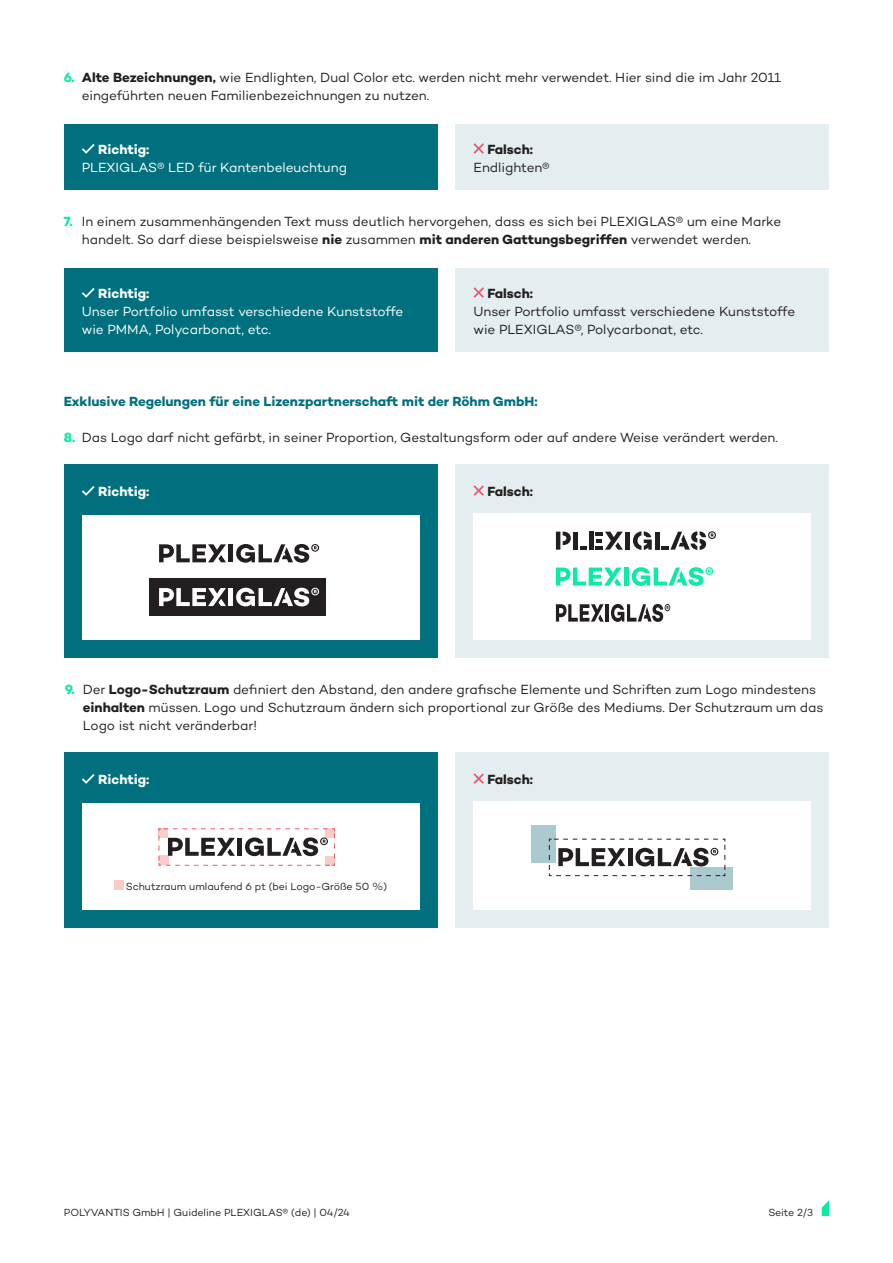
<style>
.page{position:relative;width:893px;height:1263px;background:#fff}
.page>*{position:absolute;margin:0;border:0;box-sizing:border-box;transform-origin:0 0}
.t1{font:13.5px/18px "Campton";letter-spacing:-.005em;color:#231f20}
.t2{font:13.5px/18px "Campton";letter-spacing:-.005em;color:#fff}
.t3{font:700 13.5px "Campton";color:#01707e}
.t4{font:700 13.5px "Campton";color:#fff}
.t5{font:700 13.5px "Campton";letter-spacing:-.005em;color:#231f20}
.t6{font:10.5px "Campton";color:#231f20}
.s1{font-weight:700;color:#0aeba5}
.s2{font-weight:700}
</style>
<div class="page">
<svg style="left:822px;top:1200px;width:7px;height:16px"></svg>
<div style="left:455px;top:464px;width:374px;height:194px;background:#e4edef"></div>
<svg style="left:473px;top:485px;width:11px;height:11px"></svg>
<div style="left:473px;top:513px;width:338px;height:127px;background:#fff"></div>
<div style="left:64px;top:464px;width:373px;height:194px;background:#01707e"></div>
<svg style="left:82px;top:486px;width:13px;height:10px"></svg>
<div style="left:82px;top:515px;width:337px;height:125px;background:#fff"></div>
<div style="left:64px;top:124px;width:373px;height:66px;background:#01707e"></div>
<svg style="left:82px;top:144px;width:13px;height:10px"></svg>
<div style="left:455px;top:124px;width:374px;height:66px;background:#e4edef"></div>
<svg style="left:473px;top:143px;width:11px;height:11px"></svg>
<div style="left:64px;top:268px;width:373px;height:84px;background:#01707e"></div>
<svg style="left:82px;top:288px;width:13px;height:10px"></svg>
<div style="left:455px;top:268px;width:374px;height:84px;background:#e4edef"></div>
<svg style="left:473px;top:287px;width:11px;height:11px"></svg>
<hr style="left:229px;top:544px;width:4px;height:18px;background:#231f20">
<svg style="left:159px;top:544px;width:67px;height:18px"></svg>
<svg style="left:236px;top:544px;width:83px;height:19px"></svg>
<div style="left:150px;top:579px;width:176px;height:37px;background:#231f20"></div>
<hr style="left:229px;top:588px;width:4px;height:18px;background:#fff">
<svg style="left:159px;top:588px;width:67px;height:18px"></svg>
<svg style="left:236px;top:588px;width:83px;height:18px"></svg>
<hr style="left:606px;top:604px;width:3px;height:18px;background:#231f20">
<svg style="left:556px;top:604px;width:48px;height:18px"></svg>
<svg style="left:611px;top:604px;width:59px;height:18px"></svg>
<div style="left:624px;top:567px;width:5px;height:19px;background:#0aeba5"></div>
<svg style="left:556px;top:567px;width:66px;height:19px"></svg>
<svg style="left:632px;top:567px;width:81px;height:19px"></svg>
<hr style="left:626px;top:532px;width:4px;height:18px;background:#231f20">
<hr style="left:655px;top:532px;width:4px;height:18px;background:#231f20">
<svg style="left:662px;top:531px;width:54px;height:19px"></svg>
<svg style="left:633px;top:531px;width:19px;height:19px"></svg>
<hr style="left:589px;top:532px;width:4px;height:18px;background:#231f20">
<svg style="left:596px;top:532px;width:27px;height:18px"></svg>
<hr style="left:573px;top:532px;width:4px;height:18px;background:#231f20">
<svg style="left:580px;top:546px;width:7px;height:4px"></svg>
<svg style="left:556px;top:532px;width:15px;height:18px"></svg>
<div style="left:64px;top:752px;width:373px;height:176px;background:#01707e"></div>
<svg style="left:82px;top:774px;width:13px;height:10px"></svg>
<div style="left:82px;top:803px;width:337px;height:107px;background:#fff"></div>
<svg style="left:158px;top:828px;width:177px;height:38px"></svg>
<div style="left:114px;top:881px;width:9px;height:9px;background:#facbc7"></div>
<div style="left:455px;top:752px;width:374px;height:176px;background:#e4edef"></div>
<svg style="left:473px;top:773px;width:11px;height:11px"></svg>
<div style="left:473px;top:801px;width:338px;height:109px;background:#fff"></div>
<div style="left:531px;top:825px;width:24px;height:38px;background:#abcad0"></div>
<div style="left:690px;top:867px;width:43px;height:23px;background:#abcad0"></div>
<svg style="left:549px;top:838px;width:177px;height:38px"></svg>
<p class="t1" style="left:82px;top:68px;width:701px;text-indent:-18px"><span class="s1">6.</span> <span class="s2">Alte Bezeichnungen,</span> wie Endlighten, Dual Color etc. werden nicht mehr verwendet. Hier sind die im Jahr 2011 eingeführten neuen Familienbezeichnungen zu nutzen.</p>
<p class="t4" style="left:98px;top:141px;width:53px">Richtig:</p>
<p class="t2" style="left:82px;top:158px;width:267px">PLEXIGLAS® LED für Kantenbeleuchtung</p>
<p class="t5" style="left:487px;top:141px;width:47px">Falsch:</p>
<p class="t1" style="left:473px;top:158px;width:78px">Endlighten®</p>
<p class="t1" style="left:82px;top:212px;width:701px;text-indent:-18px"><span class="s1">7.</span> In einem zusammenhängenden Text muss deutlich hervorgehen, dass es sich bei PLEXIGLAS® um eine Marke handelt. So darf diese beispielsweise <span class="s2">nie</span> zusammen <span class="s2">mit anderen Gattungsbegriffen</span> verwendet werden.</p>
<p class="t4" style="left:98px;top:285px;width:53px">Richtig:</p>
<p class="t2" style="left:82px;top:302px;width:323px">Unser Portfolio umfasst verschiedene Kunststoffe wie PMMA, Polycarbonat, etc.</p>
<p class="t5" style="left:487px;top:285px;width:47px">Falsch:</p>
<p class="t1" style="left:473px;top:302px;width:323px">Unser Portfolio umfasst verschiedene Kunststoffe wie PLEXIGLAS®, Polycarbonat, etc.</p>
<p class="t3" style="left:64px;top:393px;width:475px">Exklusive Regelungen für eine Lizenzpartnerschaft mit der Röhm GmbH:</p>
<p class="t1" style="left:64px;top:428px;width:716px"><span class="s1">8.</span> Das Logo darf nicht gefärbt, in seiner Proportion, Gestaltungsform oder auf andere Weise verändert werden.</p>
<p class="t4" style="left:98px;top:483px;width:53px">Richtig:</p>
<p class="t5" style="left:487px;top:483px;width:47px">Falsch:</p>
<p class="t1" style="left:83px;top:680px;width:742px;text-indent:-18px"><span class="s1">9.</span> Der <span class="s2">Logo-Schutzraum</span> definiert den Abstand, den andere grafische Elemente und Schriften zum Logo mindestens <span class="s2">einhalten</span> müssen. Logo und Schutzraum ändern sich proportional zur Größe des Mediums. Der Schutzraum um das<br>Logo ist nicht veränderbar!</p>
<p class="t4" style="left:98px;top:771px;width:53px">Richtig:</p>
<p class="t6" style="left:126px;top:879px;width:263px">Schutzraum umlaufend 6 pt (bei Logo-Größe 50 %)</p>
<p class="t5" style="left:487px;top:771px;width:47px">Falsch:</p>
<p class="t6" style="left:64px;top:1206px;width:288px">POLYVANTIS GmbH | Guideline PLEXIGLAS® (de) | 04/24</p>
<p class="t6" style="left:768px;top:1206px;width:46px">Seite 2/3</p>
</div>
